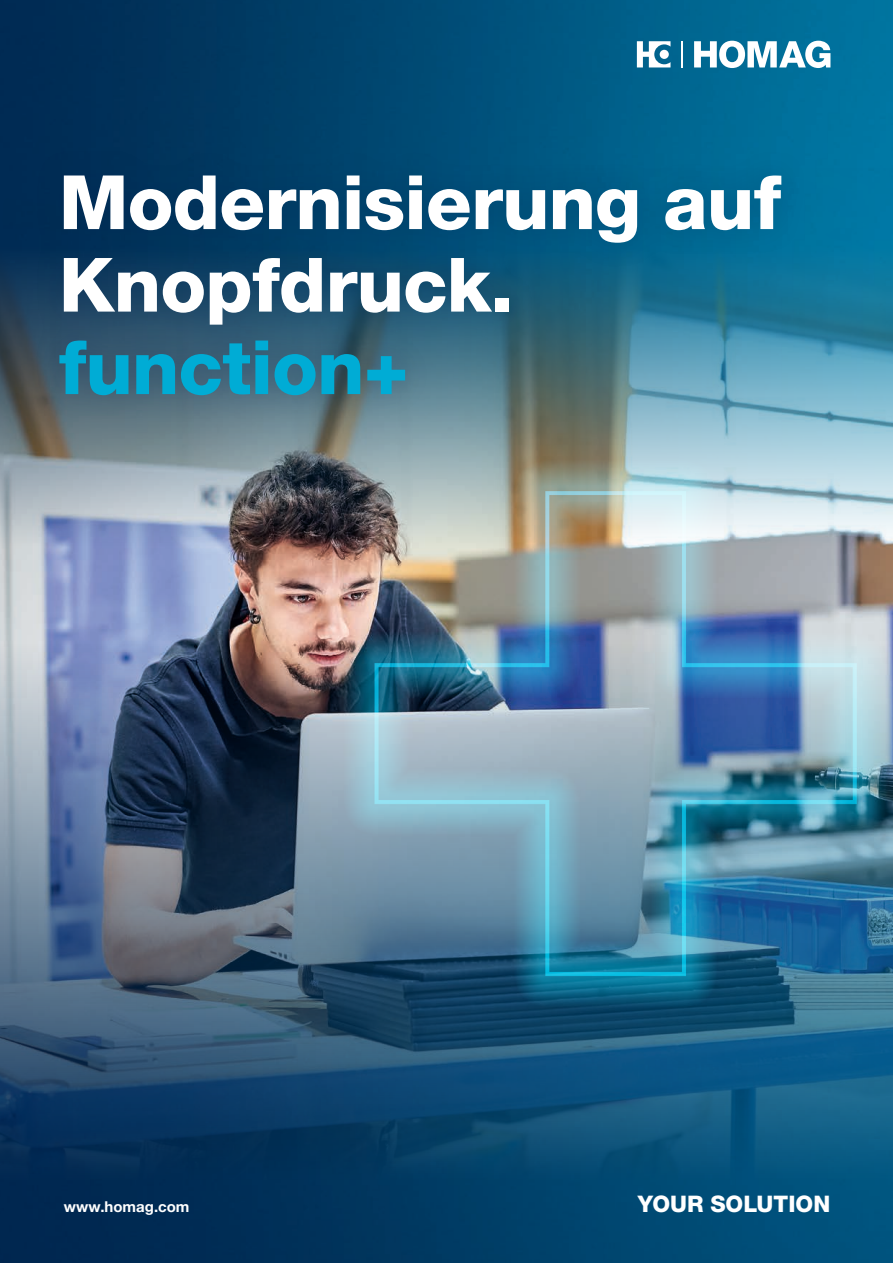
<style>
.page{position:relative;width:893px;height:1263px;background:#fff}
.page>*{position:absolute;margin:0;border:0;box-sizing:border-box;transform-origin:0 0}
.t1{font:800 75px/82.5px "Helvetica Neue LTW1 G";letter-spacing:-.01em;color:#fff}
.t2{font:800 75px "Helvetica Neue LTW1 G";letter-spacing:-.01em;color:#00acd5}
.t3{font:800 22.8px "Helvetica Neue LTW1 G";color:#fff}
.t4{font:700 15px "Helvetica Neue LTW1 G";color:#fff}
</style>
<div class="page">
<img style="left:0;top:0;width:893px;height:1263px">
<img style="left:0;top:168px;width:893px;height:1011px">
<svg style="left:694px;top:41px;width:136px;height:27px"></svg>
<svg style="left:637px;top:41px;width:33px;height:26px"></svg>
<hr style="left:681px;top:41px;width:2px;height:26px;background:#fff">
<img style="left:0;top:418px;width:893px;height:703px">
<div style="left:31px;top:146px;width:779px;height:278px;background:#00214f;opacity:.27"></div>
<p class="t1" style="left:59px;top:161px;width:724px">Modernisierung auf<br>Knopfdruck.</p>
<p class="t2" style="left:59px;top:323px;width:352px">function+</p>
<p class="t4" style="left:64px;top:1197px;width:127px">www.homag.com</p>
<p class="t3" style="left:638px;top:1190px;width:194px">YOUR SOLUTION</p>
</div>
